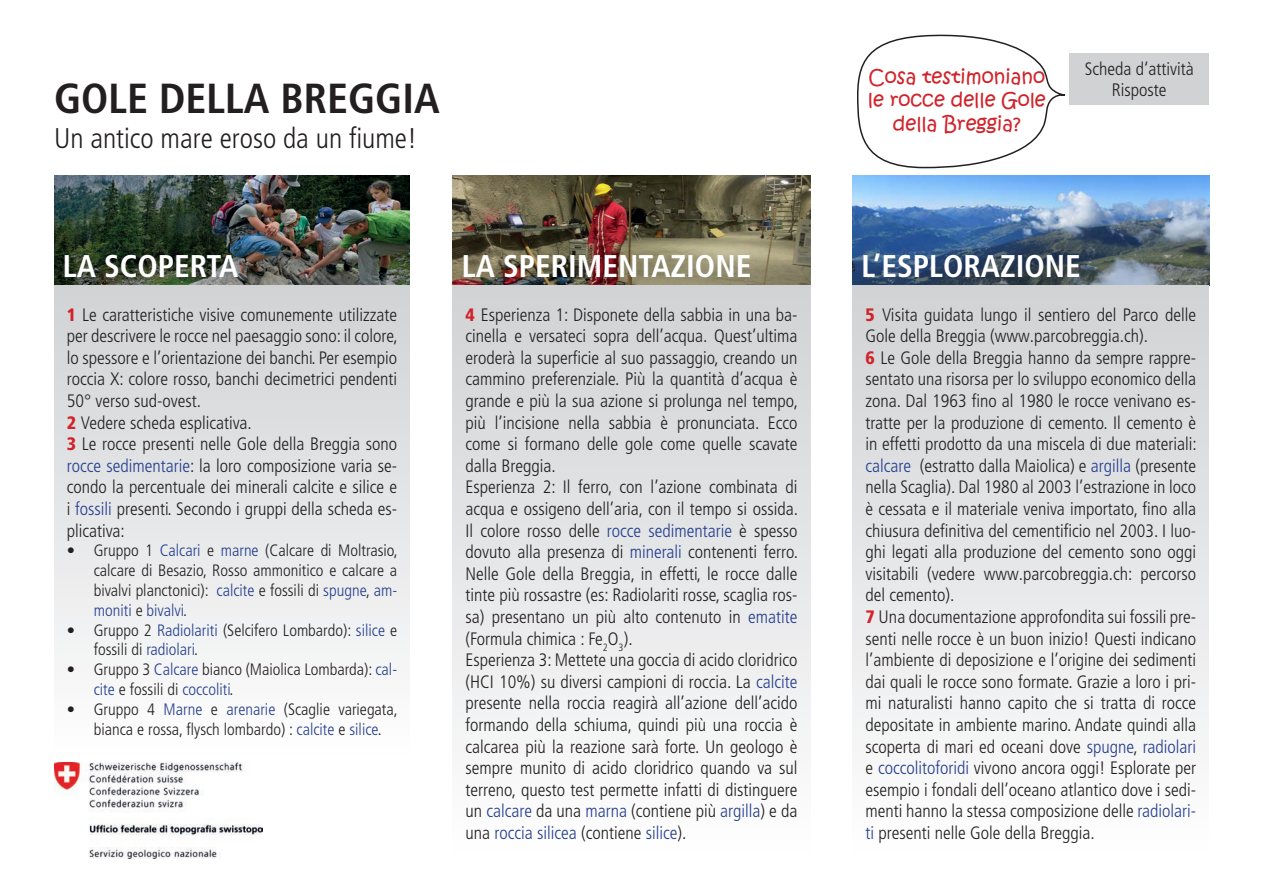
<style>
.page{position:relative;width:1263px;height:893px;background:#fff}
.page>*{position:absolute;margin:0;border:0;box-sizing:border-box;transform-origin:0 0}
.t1{font:700 condensed 42px "Frutiger LT Pro";color:#231f20}
.t2{font:700 condensed 31.35px "Frutiger LT Pro";color:#fff}
.t3{font:300 condensed 28.5px "Frutiger LT Pro";color:#231f20}
.t4{font:19.5px/23.4px "Kristen ITC";color:#d1232a;text-align:center}
.t5{font:300 condensed 18px/21.6px "Frutiger LT Pro";color:#231f20}
.t6{font:300 condensed 16.5px/19.8px "Frutiger LT Pro";color:#231f20}
.s1{font-weight:900;color:#d1232a}
.s2{color:#253f8e}
</style>
<div class="page">
<svg style="left:857px;top:34px;width:208px;height:135px"></svg>
<img style="left:54px;top:175px;width:356px;height:111px">
<img style="left:453px;top:175px;width:357px;height:111px">
<img style="left:853px;top:175px;width:357px;height:111px">
<img style="left:54px;top:762px;width:209px;height:97px">
<div style="left:853px;top:286px;width:356px;height:573px;background:linear-gradient(to bottom,#d0d2d4,#fefefe)"></div>
<div style="left:453px;top:286px;width:357px;height:573px;background:linear-gradient(to bottom,#d0d2d4,#fefefe)"></div>
<div style="left:54px;top:286px;width:356px;height:475px;background:linear-gradient(to bottom,#d0d2d4,#fefefe)"></div>
<div style="left:1069px;top:53px;width:140px;height:52px;background:#d1d2d4"></div>
<h1 class="t1" style="left:54px;top:74px;width:387px">GOLE DELLA BREGGIA</h1>
<h3 class="t3" style="left:54px;top:122px;width:365px">Un antico mare eroso da un fiume!</h3>
<p class="t4" style="left:868px;top:65px;width:179px">Cosa testimoniano le rocce delle Gole della Breggia?</p>
<p class="t5" style="left:1085px;top:58px;width:110px;text-align:center">Scheda d‘attività<br>Risposte</p>
<h2 class="t2" style="left:63px;top:247px;width:177px">LA SCOPERTA</h2>
<h2 class="t2" style="left:462px;top:247px;width:291px">LA SPERIMENTAZIONE</h2>
<h2 class="t2" style="left:862px;top:247px;width:221px">L’ESPLORAZIONE</h2>
<p class="t5" style="left:67px;top:304px;width:333px"><span class="s1">1</span> Le caratteristiche visive comunemente utilizzate per descrivere le rocce nel paesaggio sono: il colore, lo spessore e l’orientazione dei banchi. Per esempio roccia X: colore rosso, banchi decimetrici pendenti 50° verso sud-ovest.<br><span class="s1">2</span> Vedere scheda esplicativa.<br><span class="s1">3</span> Le rocce presenti nelle Gole della Breggia sono <span class="s2">rocce sedimentarie</span>: la loro composizione varia se&shy;condo la percentuale dei minerali calcite e silice e i <span class="s2">fossili</span> presenti. Secondo i gruppi della scheda es&shy;plicativa:</p>
<p class="t6" style="left:94px;top:541px;width:306px;text-align:justify;text-indent:-27px">• Gruppo 1 <span class="s2">Calcari</span> e <span class="s2">marne</span> (Calcare di Moltrasio, calcare di Besazio, Rosso ammonitico e calcare a bivalvi planctonici): <span class="s2">calcite</span> e fossili di <span class="s2">spugne</span>, <span class="s2">am&shy;moniti</span> e <span class="s2">bivalvi</span>.</p>
<p class="t6" style="left:94px;top:620px;width:305px;text-indent:-27px">• Gruppo 2 <span class="s2">Radiolariti</span> (Selcifero Lombardo): <span class="s2">silice</span> e fossili di <span class="s2">radiolari</span>.</p>
<p class="t6" style="left:94px;top:660px;width:305px;text-indent:-27px">• Gruppo 3 <span class="s2">Calcare</span> bianco (Maiolica Lombarda): <span class="s2">cal&shy;cite</span> e fossili di <span class="s2">coccoliti</span>.</p>
<p class="t6" style="left:94px;top:699px;width:306px;text-indent:-27px">• Gruppo 4 <span class="s2">Marne</span> e <span class="s2">arenarie</span> (Scaglie variegata, bianca e rossa, flysch lombardo) : <span class="s2">calcite</span> e <span class="s2">silice</span>.</p>
<p class="t5" style="left:466px;top:304px;width:334px"><span class="s1">4</span> Esperienza 1: Disponete della sabbia in una ba&shy;cinella e versateci sopra dell’acqua. Quest’ultima eroderà la superficie al suo passaggio, creando un cammino preferenziale. Più la quantità d’acqua è grande e più la sua azione si prolunga nel tempo, più l’incisione nella sabbia è pronunciata. Ecco come si formano delle gole come quelle scavate dalla Breggia.<br>Esperienza 2: Il ferro, con l’azione combinata di acqua e ossigeno dell’aria, con il tempo si ossida.<br>Il colore rosso delle <span class="s2">rocce sedimentarie</span> è spesso dovuto alla presenza di <span class="s2">minerali</span> contenenti ferro.<br>Nelle Gole della Breggia, in effetti, le rocce dalle tinte più rossastre (es: Radiolariti rosse, scaglia ros&shy;sa) presentano un più alto contenuto in <span class="s2">ematite </span>(Formula chimica : Fe<sub>2</sub>O<sub>3</sub>).<br>Esperienza 3: Mettete una goccia di acido cloridrico (HCI 10%) su diversi campioni di roccia. La <span class="s2">calcite </span>presente nella roccia reagirà all’azione dell’acido formando della schiuma, quindi più una roccia è calcarea più la reazione sarà forte. Un geologo è sempre munito di acido cloridrico quando va sul terreno, questo test permette infatti di distinguere un <span class="s2">calcare</span> da una <span class="s2">marna</span> (contiene più <span class="s2">argilla</span>) e da una <span class="s2">roccia silicea</span> (contiene <span class="s2">silice</span>).</p>
<p class="t5" style="left:865px;top:304px;width:333px"><span class="s1">5</span> Visita guidata lungo il sentiero del Parco delle Gole della Breggia (www.parcobreggia.ch).<br><span class="s1">6</span> Le Gole della Breggia hanno da sempre rappre&shy;sentato una risorsa per lo sviluppo economico della zona. Dal 1963 fino al 1980 le rocce venivano es&shy;tratte per la produzione di cemento. Il cemento è in effetti prodotto da una miscela di due materiali: <span class="s2">calcare</span> (estratto dalla Maiolica) e <span class="s2">argilla</span> (presente nella Scaglia). Dal 1980 al 2003 l’estrazione in loco è cessata e il materiale veniva importato, fino alla chiusura definitiva del cementificio nel 2003. I luo&shy;ghi legati alla produzione del cemento sono oggi visitabili (vedere www.parcobreggia.ch: percorso del cemento).<br><span class="s1">7</span> Una documentazione approfondita sui fossili pre&shy;senti nelle rocce è un buon inizio! Questi indicano l’ambiente di deposizione e l’origine dei sedimenti dai quali le rocce sono formate. Grazie a loro i pri&shy;mi naturalisti hanno capito che si tratta di rocce depositate in ambiente marino. Andate quindi alla scoperta di mari ed oceani dove <span class="s2">spugne</span>, <span class="s2">radiolari </span>e <span class="s2">coccolitoforidi</span> vivono ancora oggi! Esplorate per esempio i fondali dell’oceano atlantico dove i sedi&shy;menti hanno la stessa composizione delle <span class="s2">radiolari&shy;ti</span> presenti nelle Gole della Breggia.</p>
</div>
